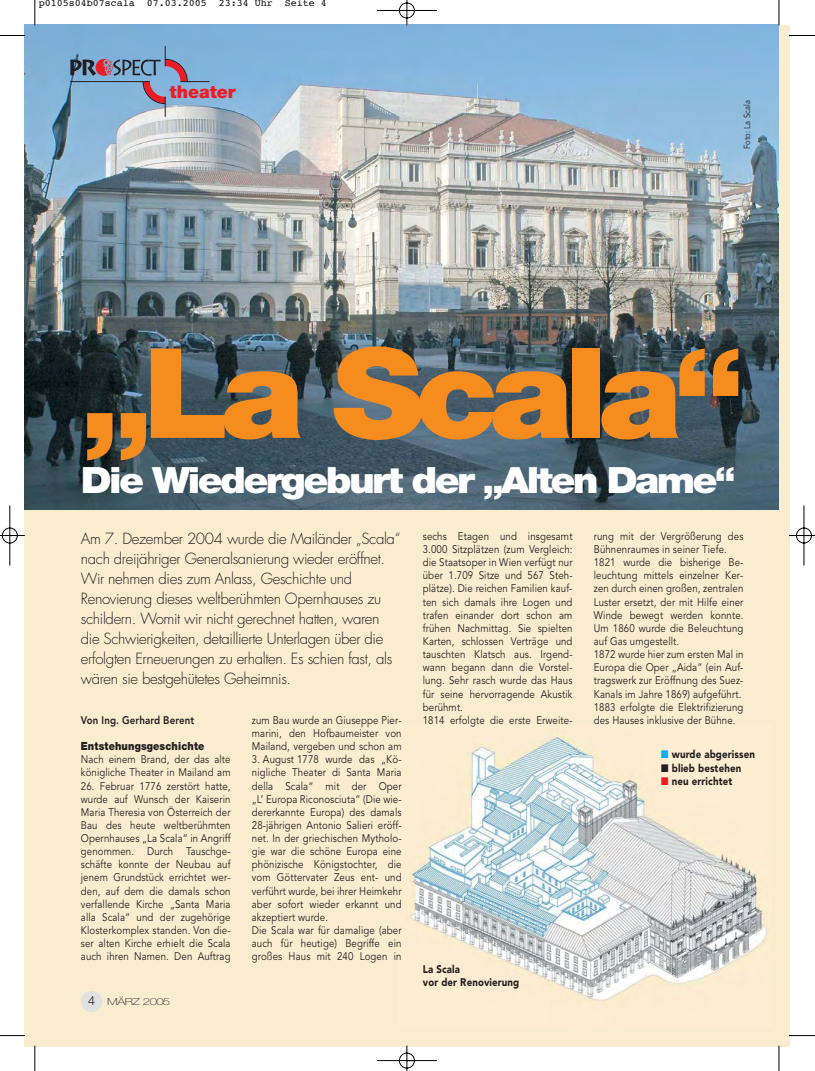
<style>
.page{position:relative;width:815px;height:1071px;background:#fff}
.page>*{position:absolute;margin:0;border:0;box-sizing:border-box;transform-origin:0 0}
.t1{font:900 125px "Helvetica Neue";letter-spacing:-.065em;color:#f68b1e;scale:1.1 1}
.t2{font:900 36.25px "Helvetica Neue";letter-spacing:-.065em;color:#fff;scale:1.1 1}
.t3{font:900 17.5px "Helvetica Neue";color:#ed1c24}
.t4{font:300 15px/20px "Futura";letter-spacing:-.025em;color:#231f20}
.t5{font:300 12.5px "Helvetica Neue";color:#231f20}
.t6{font:900 11.25px "Helvetica Neue";letter-spacing:.015em;color:#231f20;scale:.88 1}
.t7{font:11px/13.1px "Avenir";letter-spacing:.01em;color:#231f20;scale:.88 1}
.t8{font:900 11px/13.1px "Avenir";letter-spacing:.01em;color:#231f20;scale:.88 1}
.t9{font:800 11px "Avenir";letter-spacing:.01em;color:#231f20;scale:.88 1}
.t10{font:10px "Courier";color:#000}
.t11{font:100 9.75px "Helvetica Neue";letter-spacing:-.03em;color:#231f20;scale:1.35 1}
.t12{font:8.75px "Avenir";letter-spacing:.01em;color:#231f20;scale:.88 1}
.s1{color:#00aeef}
.s2{color:#ed1c24}
</style>
<div class="page">
<img style="left:0;top:0;width:815px;height:1070px">
<p class="t10" style="left:39px;top:-1px;width:290px">p0105s04b07scala 07.03.2005 23:34 Uhr Seite 4</p>
<h3 class="t3" style="left:170px;top:85px;width:68px">theater</h3>
<p class="t12" style="left:743px;top:149px;width:57px;rotate:-90deg">Foto: La Scala</p>
<h1 class="t1" style="left:81px;top:348px;width:605px">„La Scala“</h1>
<h2 class="t2" style="left:81px;top:467px;width:597px">Die Wiedergeburt der „Alten Dame“</h2>
<p class="t4" style="left:81px;top:529px;width:321px">Am 7. Dezember 2004 wurde die Mailänder „Scala“ nach dreijähriger Generalsanierung wieder eröffnet.<br>Wir nehmen dies zum Anlass, Geschichte und Renovierung dieses weltberühmten Opernhauses zu schildern. Womit wir nicht gerechnet hatten, waren die Schwierigkeiten, detaillierte Unterlagen über die erfolgten Erneuerungen zu erhalten. Es schien fast, als wären sie bestgehütetes Geheimnis.</p>
<p class="t9" style="left:81px;top:715px;width:130px">Von Ing. Gerhard Berent</p>
<p class="t6" style="left:81px;top:741px;width:142px">Entstehungsgeschichte</p>
<p class="t7" style="left:81px;top:753px;width:172px">Nach einem Brand, der das alte königliche Theater in Mailand am</p>
<p class="t7" style="left:81px;top:780px;width:172px;text-align:justify">26. Februar 1776 zerstört hatte, wurde auf Wunsch der Kaiserin Maria Theresia von Österreich der Bau des heute weltberühmten Opernhauses „La Scala“ in Angriff genommen. Durch Tauschge&shy;schäfte konnte der Neubau auf jenem Grundstück errichtet wer&shy;den, auf dem die damals schon verfallende Kirche „Santa Maria alla Scala“ und der zugehörige Klosterkomplex standen. Von die&shy;ser alten Kirche erhielt die Scala auch ihren Namen. Den Auftrag</p>
<p class="t5" style="left:88px;top:995px;width:8px">4</p>
<p class="t11" style="left:107px;top:997px;width:48px">MÄRZ 2005</p>
<p class="t7" style="left:252px;top:714px;width:172px;text-align:justify">zum Bau wurde an Giuseppe Pier&shy;marini, den Hofbaumeister von Mailand, vergeben und schon am</p>
<p class="t7" style="left:252px;top:753px;width:172px">3. August 1778 wurde das „Kö&shy;nigliche Theater di Santa Maria della Scala“ mit der Oper „L’ Europa Riconosciuta“ (Die wie&shy;dererkannte Europa) des damals<br>28-jährigen Antonio Salieri eröff&shy;net. In der griechischen Mytholo&shy;gie war die schöne Europa eine phönizische Königstochter, die vom Göttervater Zeus ent- und verführt wurde, bei ihrer Heimkehr aber sofort wieder erkannt und akzeptiert wurde.<br>Die Scala war für damalige (aber auch für heutige) Begriffe ein großes Haus mit 240 Logen in</p>
<p class="t7" style="left:423px;top:530px;width:172px">sechs Etagen und insgesamt<br>3.000 Sitzplätzen (zum Vergleich: die Staatsoper in Wien verfügt nur über 1.709 Sitze und 567 Steh&shy;plätze). Die reichen Familien kauf&shy;ten sich damals ihre Logen und trafen einander dort schon am frühen Nachmittag. Sie spielten<br>Karten, schlossen Verträge und tauschten Klatsch aus. Irgend&shy;wann begann dann die Vorstel&shy;lung. Sehr rasch wurde das Haus für seine hervorragende Akustik berühmt.<br>1814 erfolgte die erste Erweite-</p>
<p class="t7" style="left:594px;top:530px;width:172px">rung mit der Vergrößerung des<br>Bühnenraumes in seiner Tiefe.<br>1821 wurde die bisherige Be&shy;leuchtung mittels einzelner Ker&shy;zen durch einen großen, zentralen<br>Luster ersetzt, der mit Hilfe einer<br>Winde bewegt werden konnte.<br>Um 1860 wurde die Beleuchtung auf Gas umgestellt.<br>1872 wurde hier zum ersten Mal in<br>Europa die Oper „Aida“ (ein Auf&shy;tragswerk zur Eröffnung des Suez-<br>Kanals im Jahre 1869) aufgeführt.<br>1883 erfolgte die Elektrifizierung des Hauses inklusive der Bühne.</p>
<p class="t8" style="left:423px;top:963px;width:111px">La Scala<br>vor der Renovierung</p>
<p class="t8" style="left:661px;top:748px;width:108px"><span class="s1">■</span> wurde abgerissen</p>
<p class="t8" style="left:661px;top:761px;width:92px">■ blieb bestehen</p>
<p class="t8" style="left:661px;top:775px;width:82px"><span class="s2">■</span> neu errichtet</p>
</div>
